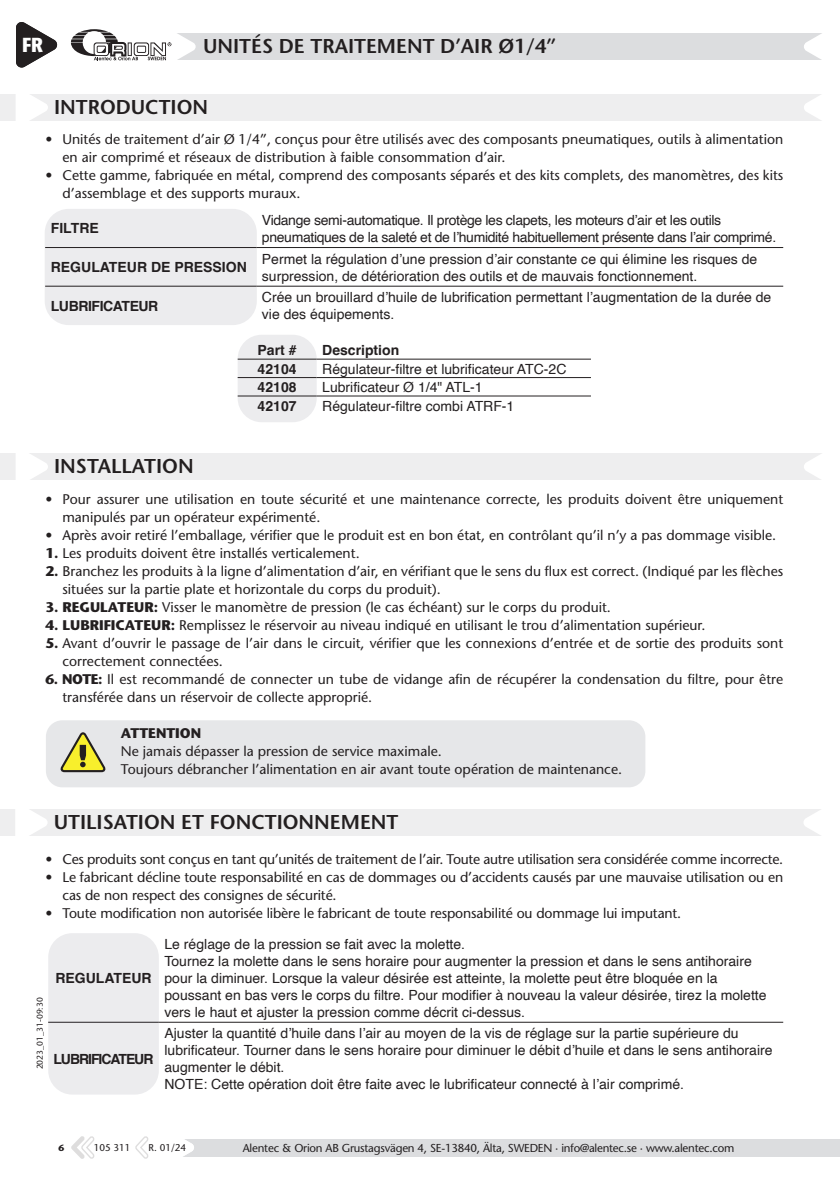
<style>
.page{position:relative;width:840px;height:1191px;background:#fff}
.page>*{position:absolute;margin:0;border:0;box-sizing:border-box;transform-origin:0 0}
.t1{font:700 20.2px "Stone Sans Std";color:#fff;scale:.87 1}
.t2{font:600 20px "Stone Sans Std";color:#231f20}
.t3{font:500 14px/18px "Stone Sans Std";color:#231f20}
.t4{font:14px/16.8px "Helvetica";color:#231f20}
.t5{font:14px/16.8px "Helvetica";letter-spacing:-.025em;color:#231f20}
.t6{font:500 14px "Stone Sans Std";letter-spacing:-.02em;color:#231f20}
.t7{font:700 14px "Helvetica";color:#231f20}
.t8{font:700 14px "Helvetica";letter-spacing:-.03em;color:#231f20}
.t9{font:700 14px "Helvetica";letter-spacing:-.075em;color:#231f20}
.t10{font:700 14px "Stone Sans Std";color:#231f20}
.t11{font:500 11.6px "Stone Sans Std";letter-spacing:-.02em;color:#231f20}
.t12{font:500 9.8px "Stone Sans Std";color:#231f20}
.t13{font:700 9.2px "Stone Sans Std";color:#231f20}
.t14{font:500 8.4px "Stone Sans Std";color:#231f20}
.s1{font-weight:700}
</style>
<div class="page">
<div style="left:167px;top:33px;width:672px;height:27px;background:#dcdddf"></div>
<svg style="left:804px;top:33px;width:35px;height:27px"></svg>
<div style="left:173px;top:1139px;width:666px;height:17px;background:#dcdddf"></div>
<svg style="left:173px;top:1139px;width:21px;height:18px"></svg>
<svg style="left:71px;top:1136px;width:23px;height:23px"></svg>
<svg style="left:135px;top:1136px;width:13px;height:23px"></svg>
<svg style="left:71px;top:29px;width:124px;height:32px"></svg>
<svg style="left:16px;top:22px;width:41px;height:46px"></svg>
<div style="left:46px;top:720px;width:599px;height:67px;background:#e6e7e9;border-radius:16px"></div>
<svg style="left:60px;top:732px;width:46px;height:41px"></svg>
<div style="left:0;top:94px;width:839px;height:27px;background:#eeeeef"></div>
<svg style="left:16px;top:94px;width:32px;height:27px"></svg>
<svg style="left:804px;top:94px;width:35px;height:27px"></svg>
<div style="left:45px;top:209px;width:212px;height:116px;background:#ececee;border-radius:24px"></div>
<hr style="left:45px;top:247px;width:211px;height:1px;background:#231f20">
<hr style="left:256px;top:247px;width:526px;height:1px;background:#231f20">
<hr style="left:45px;top:286px;width:211px;height:1px;background:#231f20">
<hr style="left:256px;top:286px;width:526px;height:1px;background:#231f20">
<div style="left:48px;top:933px;width:111px;height:161px;background:#ececee;border-radius:24px"></div>
<hr style="left:48px;top:1022px;width:111px;height:1px;background:#231f20">
<hr style="left:159px;top:1022px;width:623px;height:1px;background:#231f20">
<div style="left:0;top:453px;width:839px;height:27px;background:#eeeeef"></div>
<div style="left:0;top:809px;width:839px;height:26px;background:#eeeeef"></div>
<svg style="left:16px;top:453px;width:32px;height:27px"></svg>
<svg style="left:15px;top:809px;width:33px;height:27px"></svg>
<svg style="left:804px;top:453px;width:35px;height:27px"></svg>
<svg style="left:803px;top:809px;width:36px;height:27px"></svg>
<div style="left:237px;top:335px;width:79px;height:87px;background:#ececee;border-radius:24px"></div>
<hr style="left:237px;top:359px;width:79px;height:1px;background:#231f20">
<hr style="left:316px;top:359px;width:274px;height:1px;background:#231f20">
<hr style="left:237px;top:377px;width:79px;height:1px;background:#231f20">
<hr style="left:316px;top:377px;width:274px;height:1px;background:#231f20">
<hr style="left:237px;top:396px;width:79px;height:1px;background:#231f20">
<hr style="left:316px;top:396px;width:274px;height:1px;background:#231f20">
<h1 class="t1" style="left:23px;top:33px;width:24px">ES</h1>
<h1 class="t1" style="left:22px;top:33px;width:26px">FR</h1>
<h2 class="t2" style="left:203px;top:34px;width:355px">UNITÉS DE TRAITEMENT D’AIR Ø1/4”</h2>
<h2 class="t2" style="left:54px;top:95px;width:155px">INTRODUCTION</h2>
<p class="t3" style="left:62px;top:130px;width:722px;text-indent:-17px">• Unités de traitement d’air Ø 1/4”, conçus pour être utilisés avec des composants pneumatiques, outils à alimentation en air comprimé et réseaux de distribution à faible consommation d’air.</p>
<p class="t3" style="left:62px;top:166px;width:722px;text-indent:-17px">• Cette gamme, fabriquée en métal, comprend des composants séparés et des kits complets, des manomètres, des kits d’assemblage et des supports muraux.</p>
<p class="t7" style="left:51px;top:220px;width:49px">FILTRE</p>
<p class="t5" style="left:262px;top:212px;width:515px">Vidange semi-automatique. Il protège les clapets, les moteurs d’air et les outils pneumatiques de la saleté et de l’humidité habituellement présente dans l’air comprimé.</p>
<p class="t7" style="left:51px;top:259px;width:197px">REGULATEUR DE PRESSION</p>
<p class="t4" style="left:262px;top:251px;width:496px">Permet la régulation d’une pression d’air constante ce qui élimine les risques de surpression, de détérioration des outils et de mauvais fonctionnement.</p>
<p class="t8" style="left:51px;top:297px;width:109px">LUBRIFICATEUR</p>
<p class="t4" style="left:262px;top:289px;width:510px">Crée un brouillard d’huile de lubrification permettant l’augmentation de la durée de vie des équipements.</p>
<h2 class="t2" style="left:54px;top:454px;width:141px">INSTALLATION</h2>
<p class="t7" style="left:257px;top:341px;width:40px">Part #</p>
<p class="t7" style="left:322px;top:341px;width:79px">Description</p>
<p class="t7" style="left:257px;top:360px;width:40px">42104</p>
<p class="t4" style="left:322px;top:361px;width:246px">Régulateur-filtre et lubrificateur ATC-2C</p>
<p class="t7" style="left:257px;top:378px;width:40px">42108</p>
<p class="t4" style="left:322px;top:379px;width:162px">Lubrificateur Ø 1/4" ATL-1</p>
<p class="t7" style="left:257px;top:397px;width:40px">42107</p>
<p class="t4" style="left:322px;top:398px;width:193px">Régulateur-filtre combi ATRF-1</p>
<p class="t3" style="left:62px;top:490px;width:721px;text-indent:-17px">• Pour assurer une utilisation en toute sécurité et une maintenance correcte, les produits doivent être uniquement manipulés par un opérateur expérimenté.</p>
<p class="t3" style="left:45px;top:526px;width:731px">• Après avoir retiré l’emballage, vérifier que le produit est en bon état, en contrôlant qu’il n’y a pas dommage visible.</p>
<p class="t3" style="left:45px;top:544px;width:315px"><span class="s1">1.</span> Les produits doivent être installés verticalement.</p>
<p class="t3" style="left:62px;top:562px;width:722px;text-indent:-17px"><span class="s1">2.</span> Branchez les produits à la ligne d’alimentation d’air, en vérifiant que le sens du flux est correct. (Indiqué par les flèches situées sur la partie plate et horizontale du corps du produit).</p>
<p class="t3" style="left:45px;top:598px;width:566px"><span class="s1">3. REGULATEUR:</span> Visser le manomètre de pression (le cas échéant) sur le corps du produit.</p>
<p class="t3" style="left:45px;top:616px;width:661px"><span class="s1">4. LUBRIFICATEUR:</span> Remplissez le réservoir au niveau indiqué en utilisant le trou d’alimentation supérieur.</p>
<p class="t3" style="left:62px;top:634px;width:722px;text-indent:-17px"><span class="s1">5.</span> Avant d’ouvrir le passage de l’air dans le circuit, vérifier que les connexions d’entrée et de sortie des produits sont correctement connectées.</p>
<p class="t3" style="left:62px;top:670px;width:721px;text-indent:-17px"><span class="s1">6. NOTE:</span> Il est recommandé de connecter un tube de vidange afin de récupérer la condensation du filtre, pour être transférée dans un réservoir de collecte approprié.</p>
<p class="t10" style="left:121px;top:725px;width:82px">ATTENTION</p>
<p class="t3" style="left:121px;top:742px;width:502px">Ne jamais dépasser la pression de service maximale.<br>Toujours débrancher l’alimentation en air avant toute opération de maintenance.</p>
<h2 class="t2" style="left:54px;top:810px;width:346px">UTILISATION ET FONCTIONNEMENT</h2>
<p class="t6" style="left:45px;top:851px;width:739px">• Ces produits sont conçus en tant qu’unités de traitement de l’air. Toute autre utilisation sera considérée comme incorrecte.</p>
<p class="t3" style="left:62px;top:868px;width:722px;text-indent:-17px">• Le fabricant décline toute responsabilité en cas de dommages ou d’accidents causés par une mauvaise utilisation ou en cas de non respect des consignes de sécurité.</p>
<p class="t3" style="left:45px;top:904px;width:637px">• Toute modification non autorisée libère le fabricant de toute responsabilité ou dommage lui imputant.</p>
<p class="t14" style="left:35px;top:1069px;width:73px;rotate:-90deg">2023_01_31-09:30</p>
<p class="t7" style="left:55px;top:969px;width:98px">REGULATEUR</p>
<p class="t9" style="left:53px;top:1050px;width:101px">LUBRIFICATEUR</p>
<p class="t4" style="left:164px;top:936px;width:603px">Le réglage de la pression se fait avec la molette.<br>Tournez la molette dans le sens horaire pour augmenter la pression et dans le sens antihoraire pour la diminuer. Lorsque la valeur désirée est atteinte, la molette peut être bloquée en la poussant en bas vers le corps du filtre. Pour modifier à nouveau la valeur désirée, tirez la molette vers le haut et ajuster la pression comme décrit ci-dessus.</p>
<p class="t4" style="left:164px;top:1025px;width:609px">Ajuster la quantité d’huile dans l’air au moyen de la vis de réglage sur la partie supérieure du lubrificateur. Tourner dans le sens horaire pour diminuer le débit d’huile et dans le sens antihoraire augmenter le débit.<br>NOTE: Cette opération doit être faite avec le lubrificateur connecté à l’air comprimé.</p>
<p class="t13" style="left:58px;top:1142px;width:7px">6</p>
<p class="t12" style="left:94px;top:1141px;width:38px">105 311</p>
<p class="t12" style="left:148px;top:1141px;width:39px">R. 01/24</p>
<p class="t11" style="left:243px;top:1140px;width:493px">Alentec &amp; Orion AB Grustagsvägen 4, SE-13840, Älta, SWEDEN · info@alentec.se · www.alentec.com</p>
</div>
